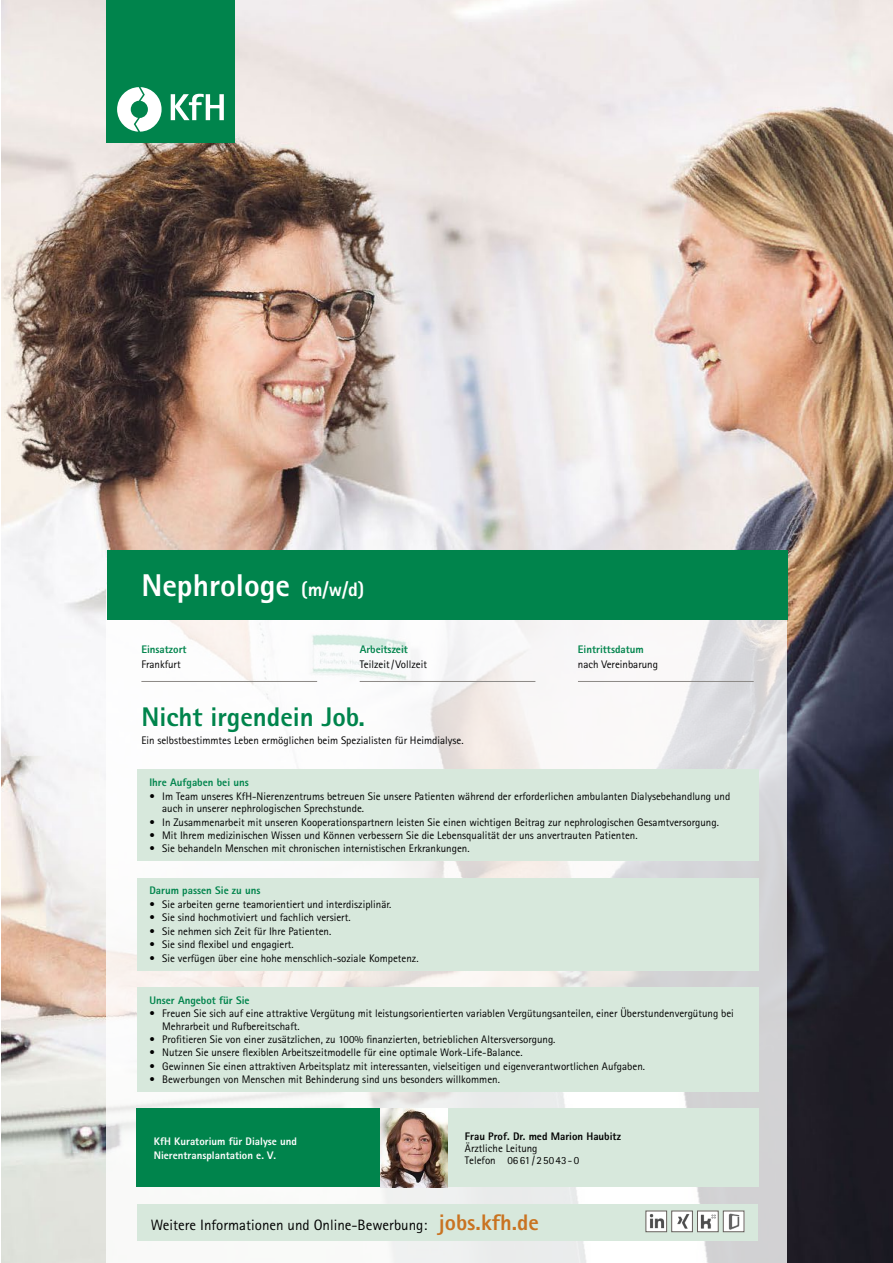
<style>
.page{position:relative;width:893px;height:1263px;background:#fff}
.page>*{position:absolute;margin:0;border:0;box-sizing:border-box;transform-origin:0 0}
.t1{font:800 31.5px "Rotis Sans Serif Std";color:#fff}
.t2{font:800 27px "Rotis Sans Serif Std";color:#00844c}
.t3{font:15px "Rotis Sans Serif Std";color:#000}
.t4{font:10.95px/12.1px "Rotis Sans Serif Std";color:#000}
.t5{font:800 10.95px "Rotis Sans Serif Std";color:#00844c}
.t6{font:800 10.95px/13.8px "Rotis Sans Serif Std";color:#fff}
.t7{font:800 10.95px "Rotis Sans Serif Std";color:#000}
.s1{font-size:19.5px}
.s2{font-weight:800;font-size:22.5px;color:#c97321}
</style>
<div class="page">
<img style="left:1px;top:0;width:892px;height:1263px">
<svg style="left:106px;top:585px;width:681px;height:678px"></svg>
<div style="left:107px;top:551px;width:681px;height:69px;background:#00844c"></div>
<hr style="left:141px;top:681px;width:176px;height:1px;background:#8c8986">
<hr style="left:360px;top:681px;width:175px;height:1px;background:#8c8986">
<hr style="left:578px;top:681px;width:176px;height:1px;background:#8c8986">
<div style="left:137px;top:1204px;width:621px;height:36px;background:#d7e8dc"></div>
<img style="left:673px;top:1212px;width:18px;height:18px">
<div style="left:671px;top:1210px;width:22px;height:22px;border:1px solid #66605c"></div>
<img style="left:647px;top:1212px;width:18px;height:18px">
<div style="left:645px;top:1210px;width:22px;height:22px;border:1px solid #66605c"></div>
<div style="left:697px;top:1211px;width:21px;height:21px;background:#fff"></div>
<img style="left:700px;top:1214px;width:16px;height:15px">
<div style="left:697px;top:1210px;width:22px;height:22px;border:1px solid #66605c"></div>
<img style="left:725px;top:1212px;width:17px;height:18px">
<div style="left:723px;top:1210px;width:21px;height:22px;border:1px solid #66605c"></div>
<div style="left:137px;top:878px;width:621px;height:92px;background:#d7e8dc"></div>
<div style="left:137px;top:770px;width:621px;height:91px;background:#d7e8dc"></div>
<div style="left:137px;top:987px;width:621px;height:105px;background:#d7e8dc"></div>
<div style="left:137px;top:1109px;width:243px;height:78px;background:#00844c"></div>
<img style="left:380px;top:1109px;width:68px;height:78px">
<div style="left:448px;top:1109px;width:310px;height:78px;background:#d7e8dc"></div>
<div style="left:106px;top:0;width:128px;height:142px;background:#00844c"></div>
<svg style="left:171px;top:94px;width:53px;height:26px"></svg>
<svg style="left:117px;top:87px;width:45px;height:45px"></svg>
<h1 class="t1" style="left:141px;top:566px;width:225px">Nephrologe <span class="s1">(m/w/d)</span></h1>
<p class="t5" style="left:141px;top:642px;width:47px">Einsatzort</p>
<p class="t4" style="left:141px;top:658px;width:41px">Frankfurt</p>
<p class="t5" style="left:360px;top:642px;width:50px">Arbeitszeit</p>
<p class="t4" style="left:360px;top:658px;width:69px">Teilzeit/Vollzeit</p>
<h2 class="t2" style="left:141px;top:699px;width:225px">Nicht irgendein Job.</h2>
<p class="t4" style="left:141px;top:734px;width:324px">Ein selbstbestimmtes Leben ermöglichen beim Spezialisten für Heimdialyse.</p>
<p class="t5" style="left:578px;top:642px;width:67px">Eintrittsdatum</p>
<p class="t4" style="left:578px;top:658px;width:82px">nach Vereinbarung</p>
<p class="t5" style="left:149px;top:775px;width:101px">Ihre Aufgaben bei uns</p>
<p class="t4" style="left:162px;top:790px;width:569px;text-indent:-13px">• Im Team unseres KfH-Nierenzentrums betreuen Sie unsere Patienten während der erforderlichen ambulanten Dialysebehandlung und auch in unserer nephrologischen Sprechstunde.</p>
<p class="t4" style="left:149px;top:816px;width:571px">• In Zusammenarbeit mit unseren Kooperationspartnern leisten Sie einen wichtigen Beitrag zur nephrologischen Gesamtversorgung.</p>
<p class="t4" style="left:149px;top:829px;width:490px">• Mit Ihrem medizinischen Wissen und Können verbessern Sie die Lebensqualität der uns anvertrauten Patienten.</p>
<p class="t4" style="left:149px;top:842px;width:322px">• Sie behandeln Menschen mit chronischen internistischen Erkrankungen.</p>
<p class="t5" style="left:149px;top:883px;width:113px">Darum passen Sie zu uns</p>
<p class="t4" style="left:149px;top:898px;width:244px">• Sie arbeiten gerne teamorientiert und interdisziplinär.</p>
<p class="t4" style="left:149px;top:912px;width:203px">• Sie sind hochmotiviert und fachlich versiert.</p>
<p class="t4" style="left:149px;top:925px;width:183px">• Sie nehmen sich Zeit für Ihre Patienten.</p>
<p class="t4" style="left:149px;top:938px;width:146px">• Sie sind flexibel und engagiert.</p>
<p class="t4" style="left:149px;top:952px;width:271px">• Sie verfügen über eine hohe menschlich-soziale Kompetenz.</p>
<p class="t5" style="left:149px;top:993px;width:102px">Unser Angebot für Sie</p>
<p class="t4" style="left:162px;top:1007px;width:573px;text-indent:-13px">• Freuen Sie sich auf eine attraktive Vergütung mit leistungsorientierten variablen Vergütungsanteilen, einer Überstundenvergütung bei<br>Mehrarbeit und Rufbereitschaft.</p>
<p class="t4" style="left:149px;top:1033px;width:408px">• Profitieren Sie von einer zusätzlichen, zu 100% finanzierten, betrieblichen Altersversorgung.</p>
<p class="t4" style="left:149px;top:1046px;width:375px">• Nutzen Sie unsere flexiblen Arbeitszeitmodelle für eine optimale Work-Life-Balance.</p>
<p class="t4" style="left:149px;top:1060px;width:497px">• Gewinnen Sie einen attraktiven Arbeitsplatz mit interessanten, vielseitigen und eigenverantwortlichen Aufgaben.</p>
<p class="t4" style="left:149px;top:1073px;width:352px">• Bewerbungen von Menschen mit Behinderung sind uns besonders willkommen.</p>
<p class="t6" style="left:154px;top:1134px;width:145px">KfH Kuratorium für Dialyse und<br>Nierentransplantation e. V.</p>
<p class="t7" style="left:465px;top:1129px;width:157px">Frau Prof. Dr. med Marion Haubitz</p>
<p class="t4" style="left:465px;top:1142px;width:116px">Ärztliche Leitung<br>Telefon 06 61/ 25043-0</p>
<h3 class="t3" style="left:151px;top:1216px;width:390px">Weitere Informationen und Online-Bewerbung: <span class="s2">jobs.kfh.de</span></h3>
</div>
